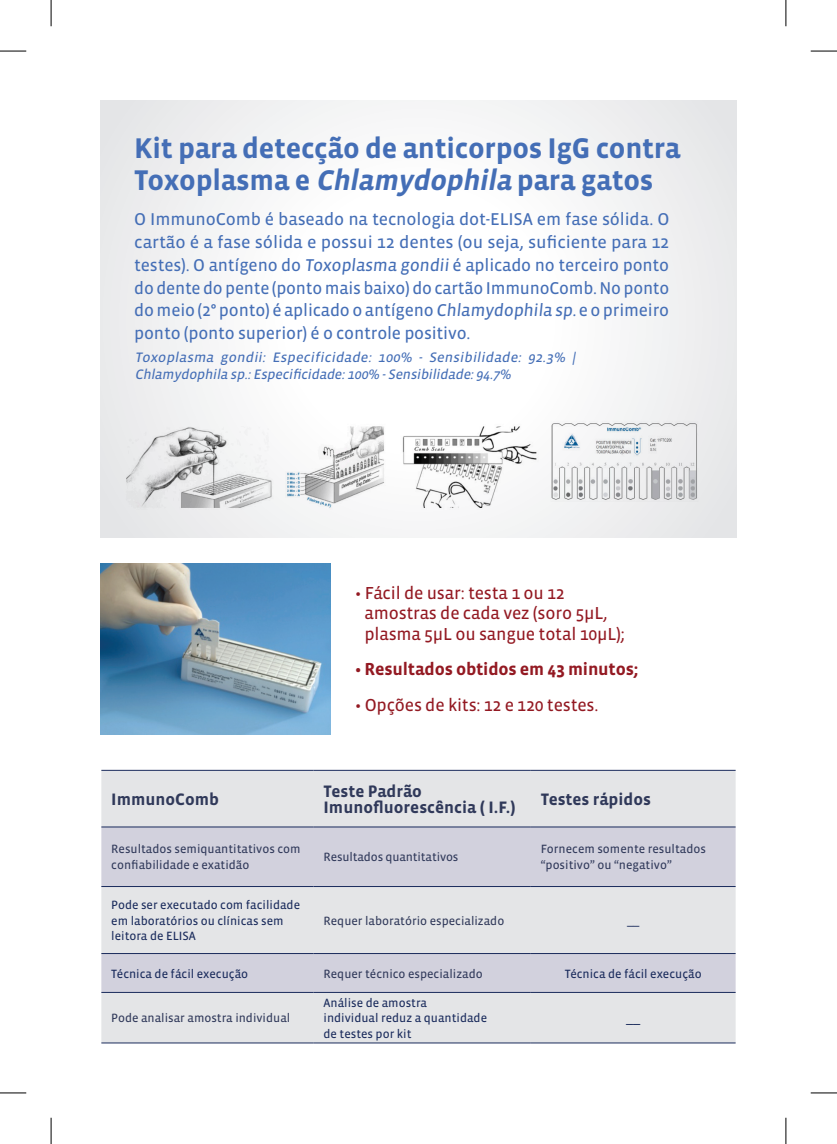
<style>
.page{position:relative;width:837px;height:1144px;background:#fff}
.page>*{position:absolute;margin:0;border:0;box-sizing:border-box;transform-origin:0 0}
.t1{font:700 29.05px "Vista Sans";letter-spacing:-.01em;color:#446eb6}
.t2{font:17.85px/20.1px "Vista Sans Reg";letter-spacing:-.01em;color:#931922}
.t3{font:700 17.85px "Vista Sans";letter-spacing:-.01em;color:#931922}
.t4{font:17.5px/22.8px "Vista Sans Reg";letter-spacing:-.01em;color:#446eb6;text-align:justify}
.t5{font:700 16.97px "Vista Sans";color:#30395a}
.t6{font:italic 14px/17.5px "Vista Sans Reg";color:#446eb6}
.t7{font:14px "Vista Sans Reg";color:#1a2b5c}
.t8{font:12.25px/15.8px "Vista Sans Reg";color:#30395a}
.t9{font:12.25px/15.8px "Vista Sans Reg";color:#1a2b5c}
.s1{font-style:italic}
</style>
<div class="page">
<svg style="left:101px;top:101px;width:635px;height:436px"></svg>
<img style="left:101px;top:563px;width:229px;height:171px">
<img style="left:121px;top:416px;width:583px;height:99px">
<div style="left:101px;top:771px;width:634px;height:271px;background:#e4e5e7"></div>
<svg style="left:101px;top:828px;width:634px;height:164px;background:#d9d9e0"></svg>
<hr style="left:101px;top:770px;width:212px;height:1px;background:#1a2b5c">
<hr style="left:313px;top:770px;width:217px;height:1px;background:#1a2b5c">
<hr style="left:530px;top:770px;width:205px;height:1px;background:#1a2b5c">
<hr style="left:101px;top:827px;width:212px;height:1px;background:#1a2b5c">
<hr style="left:313px;top:827px;width:217px;height:1px;background:#1a2b5c">
<hr style="left:530px;top:827px;width:205px;height:1px;background:#1a2b5c">
<hr style="left:101px;top:886px;width:212px;height:1px;background:#1a2b5c">
<hr style="left:313px;top:886px;width:217px;height:1px;background:#1a2b5c">
<hr style="left:530px;top:886px;width:205px;height:1px;background:#1a2b5c">
<hr style="left:101px;top:1042px;width:212px;height:1px;background:#1a2b5c">
<hr style="left:313px;top:1042px;width:217px;height:1px;background:#1a2b5c">
<hr style="left:530px;top:1042px;width:205px;height:1px;background:#1a2b5c">
<hr style="left:101px;top:953px;width:212px;height:1px;background:#1a2b5c">
<hr style="left:313px;top:953px;width:217px;height:1px;background:#1a2b5c">
<hr style="left:530px;top:953px;width:205px;height:1px;background:#1a2b5c">
<hr style="left:101px;top:992px;width:212px;height:1px;background:#1a2b5c">
<hr style="left:313px;top:992px;width:217px;height:1px;background:#1a2b5c">
<hr style="left:530px;top:992px;width:205px;height:1px;background:#1a2b5c">
<svg style="left:0;top:51px;width:26px;height:1px"></svg>
<svg style="left:810px;top:51px;width:26px;height:1px"></svg>
<svg style="left:0;top:1092px;width:26px;height:1px"></svg>
<svg style="left:810px;top:1092px;width:26px;height:1px"></svg>
<svg style="left:51px;top:0;width:1px;height:26px"></svg>
<svg style="left:51px;top:1118px;width:1px;height:26px"></svg>
<svg style="left:785px;top:0;width:1px;height:26px"></svg>
<svg style="left:785px;top:1118px;width:1px;height:26px"></svg>
<p class="t1" style="left:134px;top:133px;width:547px">Kit para detecção de anticorpos IgG contra</p>
<p class="t1" style="left:134px;top:166px;width:520px">Toxoplasma e <span class="s1">Chlamydophila</span> para gatos</p>
<p class="t4" style="left:134px;top:208px;width:536px">O ImmunoComb é baseado na tecnologia dot-ELISA em fase sólida. O cartão é a fase sólida e possui 12 dentes (ou seja, suficiente para 12 testes). O antígeno do Toxoplasma gondii é aplicado no terceiro ponto do dente do pente (ponto mais baixo) do cartão ImmunoComb. No ponto do meio (2° ponto) é aplicado o antígeno Chlamydophila sp.e o primeiro ponto (ponto superior) é o controle positivo.</p>
<p class="t6" style="left:135px;top:348px;width:444px">Toxoplasma gondii: Especificidade: 100% - Sensibilidade: 92.3% |<br>Chlamydophila sp.:Especificidade:100% -Sensibilidade:94.7%</p>
<p class="t5" style="left:111px;top:791px;width:109px">ImmunoComb</p>
<p class="t2" style="left:364px;top:584px;width:262px;text-indent:-9px">• Fácil de usar: testa 1 ou 12 amostras de cada vez (soro 5µL, plasma 5µL ou sangue total 10µL);</p>
<p class="t3" style="left:355px;top:660px;width:285px">• Resultados obtidos em 43 minutos;</p>
<p class="t2" style="left:355px;top:696px;width:245px">• Opções de kits: 12 e 120 testes.</p>
<p class="t5" style="left:323px;top:783px;width:100px">Teste Padrão</p>
<p class="t5" style="left:323px;top:798px;width:193px">Imunofluorescência ( I.F.)</p>
<p class="t5" style="left:540px;top:791px;width:112px">Testes rápidos</p>
<p class="t8" style="left:111px;top:842px;width:191px">Resultados semiquantitativos com confiabilidade e exatidão</p>
<p class="t8" style="left:323px;top:849px;width:136px">Resultados quantitativos</p>
<p class="t8" style="left:540px;top:842px;width:167px">Fornecem somente resultados “positivo” ou “negativo”</p>
<p class="t9" style="left:111px;top:897px;width:190px">Pode ser executado com facilidade em laboratórios ou clínicas sem leitora de ELISA</p>
<p class="t8" style="left:323px;top:913px;width:182px">Requer laboratório especializado</p>
<p class="t9" style="left:627px;top:913px;width:14px">__</p>
<p class="t9" style="left:111px;top:966px;width:138px">Técnica de fácil execução</p>
<p class="t8" style="left:323px;top:966px;width:161px">Requer técnico especializado</p>
<p class="t9" style="left:564px;top:966px;width:138px">Técnica de fácil execução</p>
<p class="t8" style="left:111px;top:1010px;width:180px">Pode analisar amostra individual</p>
<p class="t9" style="left:323px;top:995px;width:105px">Análise de amostra</p>
<p class="t9" style="left:323px;top:1010px;width:165px">individual reduz a quantidade</p>
<p class="t9" style="left:323px;top:1026px;width:89px">de testes por kit</p>
<p class="t7" style="left:626px;top:1011px;width:15px">__</p>
</div>
